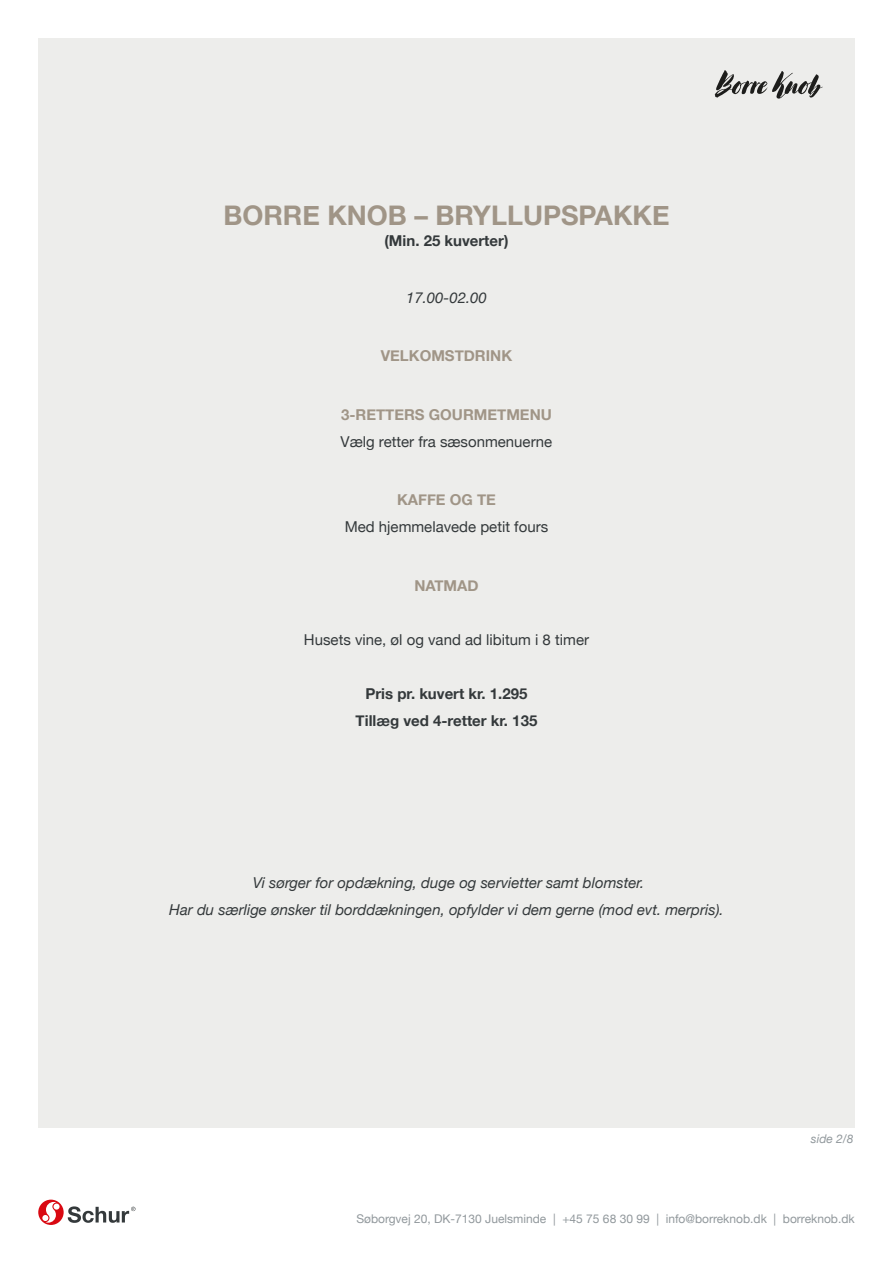
<style>
.page{position:relative;width:893px;height:1263px;background:#fff}
.page>*{position:absolute;margin:0;border:0;box-sizing:border-box;transform-origin:0 0}
.t1{font:700 27px "Helvetica Neue";color:#a09587}
.t2{font:italic 15px "Helvetica Neue";color:#34393b}
.t3{font:15px "Helvetica Neue";color:#34393b}
.t4{font:700 15px "Helvetica Neue";color:#34393b}
.t5{font:700 15px "Helvetica Neue";color:#a09587}
.t6{font:12px "Helvetica Neue";color:#91989c}
.t7{font:italic 12px "Helvetica Neue";color:#91989c}
.s1{font-style:inherit}
</style>
<div class="page">
<svg style="left:68px;top:1206px;width:67px;height:17px"></svg>
<svg style="left:38px;top:1199px;width:26px;height:26px"></svg>
<svg style="left:42px;top:1202px;width:18px;height:21px"></svg>
<div style="left:38px;top:38px;width:817px;height:1090px;background:#ededeb"></div>
<svg style="left:715px;top:70px;width:108px;height:29px"></svg>
<p class="t1" style="left:223px;top:194px;width:448px">BORRE KNOB – BRYLLUPSPAKKE</p>
<p class="t4" style="left:385px;top:229px;width:125px">(Min. 25 kuverter)</p>
<p class="t2" style="left:406px;top:287px;width:82px">17.00-02.00</p>
<p class="t5" style="left:381px;top:344px;width:133px">VELKOMSTDRINK</p>
<p class="t5" style="left:341px;top:403px;width:212px">3-RETTERS GOURMETMENU</p>
<p class="t3" style="left:341px;top:431px;width:213px">Vælg retter fra sæsonmenuerne</p>
<p class="t5" style="left:397px;top:488px;width:100px">KAFFE OG TE</p>
<p class="t3" style="left:345px;top:516px;width:205px">Med hjemmelavede petit fours</p>
<p class="t5" style="left:414px;top:574px;width:66px">NATMAD</p>
<p class="t3" style="left:304px;top:629px;width:287px">Husets vine, øl og vand ad libitum i 8 timer</p>
<p class="t4" style="left:365px;top:682px;width:164px">Pris pr. kuvert kr. 1.295</p>
<p class="t4" style="left:356px;top:709px;width:183px">Tillæg ved 4-retter kr. 135</p>
<p class="t2" style="left:253px;top:872px;width:393px">Vi sørger for opdækning, duge og servietter samt blomster.</p>
<p class="t2" style="left:169px;top:899px;width:556px">Har du særlige ønsker til borddækningen, opfylder vi dem gerne (mod evt. merpris).</p>
<p class="t7" style="left:811px;top:1130px;width:44px">side <span class="s1">2</span>/<span class="s1">8</span></p>
<p class="t6" style="left:356px;top:1210px;width:500px">Søborgvej 20, DK-7130 Juelsminde | +45 75 68 30 99 | info@borreknob.dk | borreknob.dk</p>
</div>
